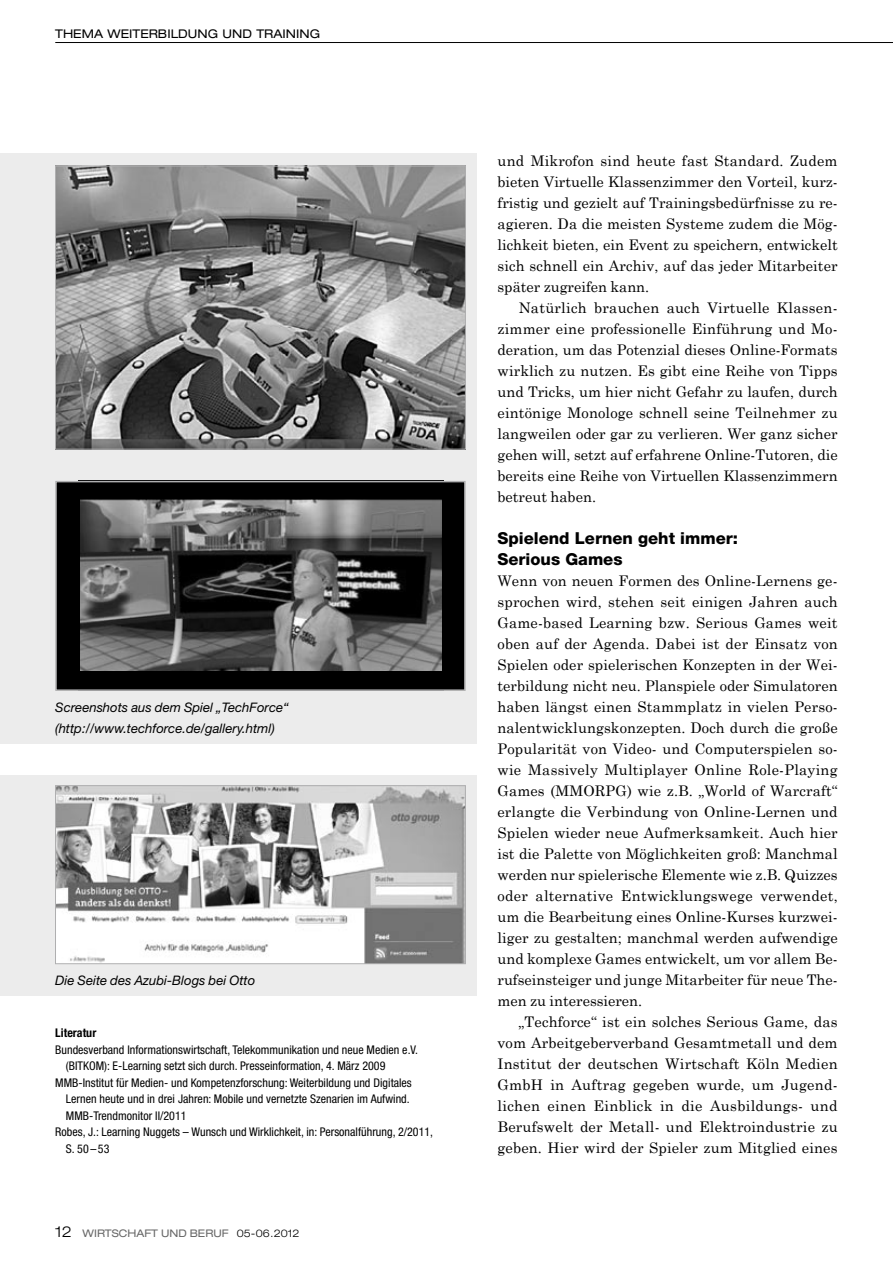
<style>
.page{position:relative;width:893px;height:1263px;background:#fff}
.page>*{position:absolute;margin:0;border:0;box-sizing:border-box;transform-origin:0 0}
.t1{font:800 16.5px/21px "Helvetica Neue";color:#000}
.t2{font:14.7px/21px "Century Schoolbook";color:#000;text-align:justify}
.t3{font:italic 13.2px/21px "Helvetica Neue";color:#000}
.t4{font:condensed 12px "Helvetica Neue";color:#000}
.t5{font:expanded 12px "Helvetica Neue";color:#000}
.t6{font:700 condensed 12px "Helvetica Neue";color:#000}
.t7{font:expanded 10.5px "Helvetica Neue";color:#676767}
.s1{font-weight:300;font-size:15px;color:#000}
.s2{font-weight:300;color:#000}
</style>
<div class="page">
<hr style="left:55px;top:42px;width:838px;height:1px;background:#000">
<div style="left:0;top:153px;width:476px;height:590px;background:#ececec"></div>
<div style="left:0;top:775px;width:476px;height:220px;background:#ececec"></div>
<img style="left:57px;top:168px;width:407px;height:279px">
<div style="left:55px;top:166px;width:411px;height:283px;border:1px solid #afafb0"></div>
<img style="left:57px;top:787px;width:407px;height:175px">
<div style="left:55px;top:785px;width:411px;height:179px;border:1px solid #afafb0"></div>
<div style="left:56px;top:482px;width:409px;height:208px;background:#000"></div>
<img style="left:80px;top:499px;width:362px;height:1px">
<div style="left:55px;top:481px;width:411px;height:210px;border:2px solid #afafb0"></div>
<img style="left:80px;top:500px;width:362px;height:171px">
<p class="t5" style="left:55px;top:27px;width:266px">THEMA WEITERBILDUNG UND TRAINING</p>
<p class="t3" style="left:55px;top:696px;width:235px">Screenshots aus dem Spiel „TechForce“ (http://www.techforce.de/gallery.html)</p>
<p class="t3" style="left:55px;top:969px;width:201px">Die Seite des Azubi-Blogs bei Otto</p>
<p class="t6" style="left:55px;top:1026px;width:43px">Literatur</p>
<p class="t4" style="left:55px;top:1043px;width:364px">Bundesverband Informationswirtschaft, Telekommunikation und neue Medien e.V.</p>
<p class="t4" style="left:66px;top:1059px;width:321px">(BITKOM): E-Learning setzt sich durch. Presseinformation, 4. März 2009</p>
<p class="t4" style="left:55px;top:1076px;width:358px">MMB-Institut für Medien- und Kompetenzforschung: Weiterbildung und Digitales</p>
<p class="t4" style="left:66px;top:1092px;width:345px">Lernen heute und in drei Jahren: Mobile und vernetzte Szenarien im Aufwind.</p>
<p class="t4" style="left:66px;top:1109px;width:122px">MMB-Trendmonitor II/2011</p>
<p class="t4" style="left:55px;top:1125px;width:379px">Robes, J.: Learning Nuggets – Wunsch und Wirklichkeit, in: Personalführung, 2/2011,</p>
<p class="t4" style="left:66px;top:1142px;width:45px">S. 50 – 53</p>
<p class="t7" style="left:55px;top:1227px;width:246px"><span class="s1">12</span> WIRTSCHAFT UND BERUF <span class="s2">05-06.2012</span></p>
<p class="t2" style="left:497px;top:150px;width:342px">und Mikrofon sind heute fast Standard. Zudem bieten Virtuelle Klassenzimmer den Vorteil, kurz&shy;fristig und gezielt auf Trainingsbedürfnisse zu re&shy;agieren. Da die meisten Systeme zudem die Mög&shy;lichkeit bieten, ein Event zu speichern, entwickelt sich schnell ein Archiv, auf das jeder Mitarbeiter später zugreifen kann.</p>
<p class="t2" style="left:497px;top:297px;width:342px;text-indent:21px">Natürlich brauchen auch Virtuelle Klassen&shy;zimmer eine professionelle Einführung und Mo&shy;deration, um das Potenzial dieses Online-Formats wirklich zu nutzen. Es gibt eine Reihe von Tipps und Tricks, um hier nicht Gefahr zu laufen, durch eintönige Monologe schnell seine Teilnehmer zu langweilen oder gar zu verlieren. Wer ganz sicher gehen will, setzt auf erfahrene Online-Tutoren, die bereits eine Reihe von Virtuellen Klassenzimmern betreut haben.</p>
<p class="t1" style="left:497px;top:527px;width:242px">Spielend Lernen geht immer:<br>Serious Games</p>
<p class="t2" style="left:497px;top:570px;width:342px">Wenn von neuen Formen des Online-Lernens ge&shy;sprochen wird, stehen seit einigen Jahren auch Game-based Learning bzw. Serious Games weit oben auf der Agenda. Dabei ist der Einsatz von Spielen oder spielerischen Konzepten in der Wei&shy;terbildung nicht neu. Planspiele oder Simulatoren haben längst einen Stammplatz in vielen Perso&shy;nalentwicklungskonzepten. Doch durch die große Popularität von Video- und Computerspielen so&shy;wie Massively Multiplayer Online Role-Playing Games (MMORPG) wie z.B. „World of Warcraft“ erlangte die Verbindung von Online-Lernen und Spielen wieder neue Aufmerksamkeit. Auch hier ist die Palette von Möglichkeiten groß: Manchmal werden nur spielerische Elemente wie z.B. Quizzes oder alternative Entwicklungswege verwendet, um die Bearbeitung eines Online-Kurses kurzwei&shy;liger zu gestalten; manchmal werden aufwendige und komplexe Games entwickelt, um vor allem Be&shy;rufseinsteiger und junge Mitarbeiter für neue The&shy;men zu interessieren.</p>
<p class="t2" style="left:497px;top:1011px;width:342px;text-indent:21px">„Techforce“ ist ein solches Serious Game, das vom Arbeitgeberverband Gesamtmetall und dem Institut der deutschen Wirtschaft Köln Medien GmbH in Auftrag gegeben wurde, um Jugend&shy;lichen einen Einblick in die Ausbildungs- und Berufswelt der Metall- und Elektroindustrie zu geben. Hier wird der Spieler zum Mitglied eines</p>
</div>
